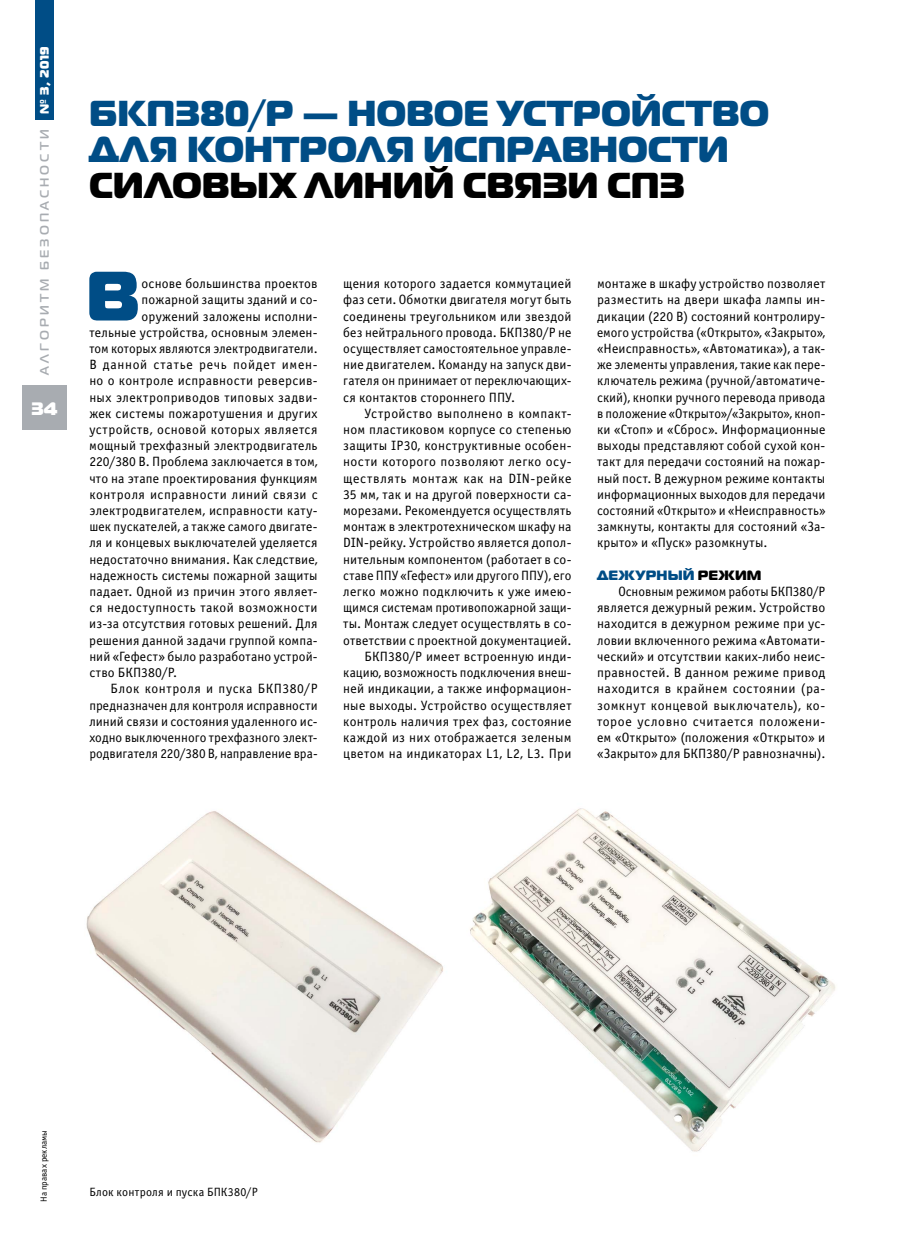
<style>
.page{position:relative;width:902px;height:1255px;background:#fff}
.page>*{position:absolute;margin:0;border:0;box-sizing:border-box;transform-origin:0 0}
.t1{font:69.6px "Magistral Black C";color:#004d86}
.t2{font:36px/36px "Magistral Black C";letter-spacing:-.005em;color:#004d86}
.t3{font:36px "Magistral Black C";letter-spacing:-.005em;color:#000}
.t4{font:18px "Magistral Black C";color:#fff}
.t5{font:13.5px/16.2px "Officina Sans C";letter-spacing:.015em;color:#000;text-align:justify}
.t6{font:13.5px "Officina Sans C";letter-spacing:.035em;color:#000}
.t7{font:13.5px "Officina Sans C";letter-spacing:.05em;color:#000}
.t8{font:13.5px "Officina Sans C";letter-spacing:.04em;color:#000}
.t9{font:13.5px "Magistral Black C";letter-spacing:.01em;color:#004d86}
.t10{font:700 12.3px "Magistral C";letter-spacing:.255em;color:#a8acb1}
.t11{font:12.3px "Magistral Black C";color:#fff}
.t12{font:12px "Officina Sans C";letter-spacing:.015em;color:#000}
.t13{font:9px "Officina Sans C";color:#000}
.s1{color:#000}
</style>
<div class="page">
<div style="left:22px;top:385px;width:45px;height:45px;background:#a8acb1"></div>
<div style="left:36px;top:0;width:18px;height:119px;background:#004d86"></div>
<img style="left:86px;top:811px;width:358px;height:332px">
<img style="left:470px;top:808px;width:366px;height:344px">
<p class="t11" style="left:37px;top:114px;width:69px;rotate:-90deg">№ 3, 2019</p>
<p class="t10" style="left:37px;top:375px;width:248px;rotate:-90deg">АЛГОРИТМ БЕЗОПАСНОСТИ</p>
<h3 class="t4" style="left:32px;top:397px;width:28px">34</h3>
<h2 class="t2" style="left:89px;top:93px;width:681px">БКП380/Р — НОВОЕ УСТРОЙСТВО<br>ДЛЯ КОНТРОЛЯ ИСПРАВНОСТИ</h2>
<h2 class="t3" style="left:89px;top:161px;width:597px">СИЛОВЫХ ЛИНИЙ СВЯЗИ СПЗ</h2>
<h1 class="t1" style="left:86px;top:250px;width:55px">В</h1>
<p class="t5" style="left:142px;top:276px;width:177px">основе большинства проектов</p>
<p class="t5" style="left:142px;top:292px;width:177px">пожарной защиты зданий и со-</p>
<p class="t5" style="left:142px;top:308px;width:177px">оружений заложены исполни-</p>
<p class="t5" style="left:89px;top:324px;width:230px">тельные устройства, основным элемен-</p>
<p class="t5" style="left:89px;top:340px;width:230px">том которых являются электродвигатели.</p>
<p class="t7" style="left:89px;top:357px;width:230px">В данной статье речь пойдет имен-</p>
<p class="t5" style="left:89px;top:373px;width:230px">но о контроле исправности реверсив-</p>
<p class="t5" style="left:89px;top:389px;width:230px">ных электроприводов типовых задви-</p>
<p class="t5" style="left:89px;top:405px;width:230px">жек системы пожаротушения и других</p>
<p class="t5" style="left:89px;top:421px;width:230px">устройств, основой которых является</p>
<p class="t5" style="left:89px;top:438px;width:230px">мощный трехфазный электродвигатель</p>
<p class="t5" style="left:89px;top:454px;width:230px">220/380 В. Проблема заключается в том,</p>
<p class="t5" style="left:89px;top:470px;width:230px">что на этапе проектирования функциям</p>
<p class="t6" style="left:89px;top:487px;width:230px">контроля исправности линий связи с</p>
<p class="t5" style="left:89px;top:502px;width:230px">электродвигателем, исправности кату-</p>
<p class="t5" style="left:89px;top:519px;width:230px">шек пускателей, а также самого двигате-</p>
<p class="t5" style="left:89px;top:535px;width:230px">ля и концевых выключателей уделяется</p>
<p class="t5" style="left:89px;top:551px;width:230px">недостаточно внимания. Как следствие,</p>
<p class="t5" style="left:89px;top:567px;width:230px">надежность системы пожарной защиты</p>
<p class="t5" style="left:89px;top:583px;width:230px">падает. Одной из причин этого являет-</p>
<p class="t6" style="left:89px;top:600px;width:230px">ся недоступность такой возможности</p>
<p class="t5" style="left:89px;top:616px;width:230px">из-за отсутствия готовых решений. Для</p>
<p class="t5" style="left:89px;top:632px;width:230px">решения данной задачи группой компа-</p>
<p class="t5" style="left:89px;top:648px;width:230px">ний «Гефест» было разработано устрой-</p>
<p class="t5" style="left:89px;top:664px;width:89px">ство БКП380/Р.</p>
<p class="t8" style="left:111px;top:681px;width:208px">Блок контроля и пуска БКП380/Р</p>
<p class="t5" style="left:89px;top:697px;width:230px">предназначен для контроля исправности</p>
<p class="t5" style="left:89px;top:713px;width:230px">линий связи и состояния удаленного ис-</p>
<p class="t5" style="left:89px;top:729px;width:230px">ходно выключенного трехфазного элект-</p>
<p class="t5" style="left:89px;top:745px;width:230px">родвигателя 220/380 В, направление вра-</p>
<p class="t5" style="left:343px;top:276px;width:230px">щения которого задается коммутацией фаз сети. Обмотки двигателя могут быть соединены треугольником или звездой без нейтрального провода. БКП380/Р не осуществляет самостоятельное управле&shy;ние двигателем. Команду на запуск дви&shy;гателя он принимает от переключающих&shy;ся контактов стороннего ППУ.</p>
<p class="t5" style="left:343px;top:405px;width:230px;text-align:right">Устройство выполнено в компакт&shy;ном пластиковом корпусе со степенью защиты IP30, конструктивные особен&shy;ности которого позволяют легко осу&shy;ществлять монтаж как на DIN-рейке 35 мм, так и на другой поверхности са&shy;морезами. Рекомендуется осуществлять монтаж в электротехническом шкафу на DIN-рейку. Устройство является допол&shy;нительным компонентом (работает в со&shy;ставе ППУ «Гефест» или другого ППУ), его легко можно подключить к уже имею&shy;щимся системам противопожарной защи&shy;ты. Монтаж следует осуществлять в со&shy;ответствии с проектной документацией.<br>БКП380/Р имеет встроенную инди&shy;кацию, возможность подключения внеш&shy;ней индикации, а также информацион&shy;ные выходы. Устройство осуществляет контроль наличия трех фаз, состояние каждой из них отображается зеленым цветом на индикаторах L1, L2, L3. При</p>
<p class="t5" style="left:597px;top:276px;width:230px">монтаже в шкафу устройство позволяет разместить на двери шкафа лампы ин&shy;дикации (220 В) состояний контролиру&shy;емого устройства («Открыто», «Закрыто», «Неисправность», «Автоматика»), а так&shy;же элементы управления, такие как пере&shy;ключатель режима (ручной/автоматиче&shy;ский), кнопки ручного перевода привода в положение «Открыто»/«Закрыто», кноп&shy;ки «Стоп» и «Сброс». Информационные выходы представляют собой сухой кон&shy;такт для передачи состояний на пожар&shy;ный пост. В дежурном режиме контакты информационных выходов для передачи состояний «Открыто» и «Неисправность» замкнуты, контакты для состояний «За&shy;крыто» и «Пуск» разомкнуты.</p>
<p class="t9" style="left:597px;top:566px;width:166px">ДЕЖУРНЫЙ <span class="s1">РЕЖИМ</span></p>
<p class="t5" style="left:597px;top:583px;width:230px;text-indent:21px">Основным режимом работыБКП380/Р является дежурный режим. Устройство находится в дежурном режиме при ус&shy;ловии включенного режима «Автомати&shy;ческий» и отсутствии каких-либо неис&shy;правностей. В данном режиме привод находится в крайнем состоянии (ра&shy;зомкнут концевой выключатель), ко&shy;торое условно считается положени&shy;ем «Открыто» (положения «Открыто» и «Закрыто» для БКП380/Р равнозначны).</p>
<p class="t13" style="left:39px;top:1201px;width:73px;rotate:-90deg">На правах рекламы</p>
<p class="t12" style="left:89px;top:1185px;width:170px">Блок контроля и пуска БПК380/Р</p>
</div>
